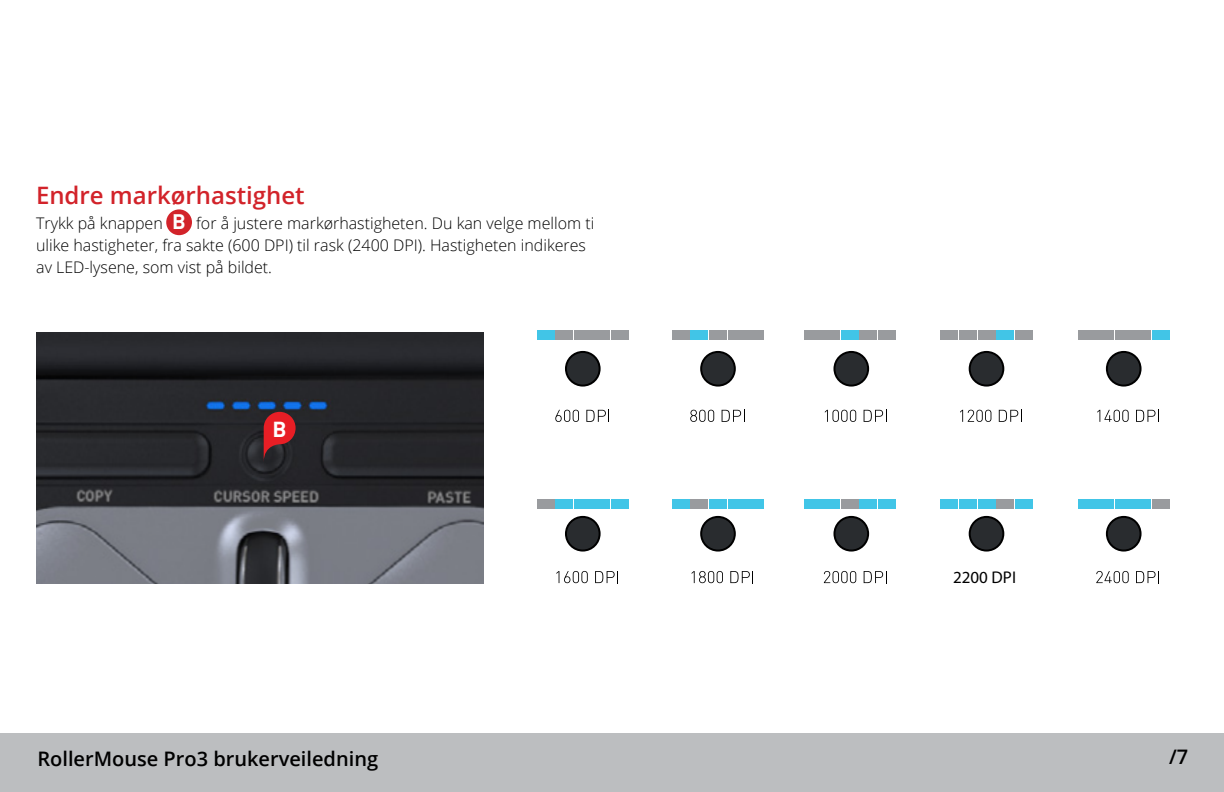
<style>
.page{position:relative;width:1224px;height:792px;background:#fff}
.page>*{position:absolute;margin:0;border:0;box-sizing:border-box;transform-origin:0 0}
.t1{font:600 24px "Open Sans";color:#d2232a}
.t2{font:700 21.4px "DINOT";color:#fff}
.t3{font:700 20.8px "DINOT";color:#fff}
.t4{font:600 20px "Open Sans";color:#000}
.t5{font:17px "Myriad Pro";color:#000}
.t6{font:300 16px/22px "Open Sans";color:#000}
</style>
<div class="page">
<div style="left:0;top:733px;width:1224px;height:59px;background:#bcbec0"></div>
<img style="left:36px;top:333px;width:448px;height:250px">
<div style="left:566px;top:352px;width:34px;height:34px;background:#292c2f;border-radius:50%"></div>
<div style="left:565px;top:351px;width:36px;height:36px;border:2px solid #000;border-radius:50%"></div>
<div style="left:701px;top:352px;width:34px;height:34px;background:#292c2f;border-radius:50%"></div>
<div style="left:700px;top:351px;width:36px;height:36px;border:2px solid #000;border-radius:50%"></div>
<div style="left:834px;top:352px;width:34px;height:34px;background:#292c2f;border-radius:50%"></div>
<div style="left:833px;top:351px;width:36px;height:36px;border:2px solid #000;border-radius:50%"></div>
<div style="left:970px;top:352px;width:33px;height:34px;background:#292c2f;border-radius:50%"></div>
<div style="left:969px;top:351px;width:35px;height:36px;border:2px solid #000;border-radius:50%"></div>
<div style="left:1107px;top:352px;width:34px;height:34px;background:#292c2f;border-radius:50%"></div>
<div style="left:1106px;top:351px;width:36px;height:36px;border:2px solid #000;border-radius:50%"></div>
<div style="left:566px;top:517px;width:34px;height:34px;background:#292c2f;border-radius:50%"></div>
<div style="left:565px;top:516px;width:36px;height:36px;border:2px solid #000;border-radius:50%"></div>
<div style="left:701px;top:517px;width:34px;height:34px;background:#292c2f;border-radius:50%"></div>
<div style="left:700px;top:516px;width:36px;height:36px;border:2px solid #000;border-radius:50%"></div>
<div style="left:834px;top:517px;width:34px;height:34px;background:#292c2f;border-radius:50%"></div>
<div style="left:833px;top:516px;width:36px;height:36px;border:2px solid #000;border-radius:50%"></div>
<div style="left:970px;top:517px;width:33px;height:34px;background:#292c2f;border-radius:50%"></div>
<div style="left:969px;top:516px;width:35px;height:36px;border:2px solid #000;border-radius:50%"></div>
<div style="left:1107px;top:517px;width:34px;height:34px;background:#292c2f;border-radius:50%"></div>
<div style="left:1106px;top:516px;width:36px;height:36px;border:2px solid #000;border-radius:50%"></div>
<svg style="left:555px;top:410px;width:24px;height:12px"></svg>
<svg style="left:586px;top:410px;width:23px;height:12px"></svg>
<svg style="left:690px;top:410px;width:24px;height:12px"></svg>
<svg style="left:722px;top:410px;width:23px;height:12px"></svg>
<svg style="left:825px;top:410px;width:31px;height:12px"></svg>
<svg style="left:864px;top:410px;width:23px;height:12px"></svg>
<svg style="left:960px;top:410px;width:31px;height:12px"></svg>
<svg style="left:999px;top:410px;width:23px;height:12px"></svg>
<svg style="left:1097px;top:410px;width:32px;height:12px"></svg>
<svg style="left:1136px;top:410px;width:23px;height:12px"></svg>
<svg style="left:556px;top:571px;width:32px;height:12px"></svg>
<svg style="left:595px;top:571px;width:23px;height:12px"></svg>
<svg style="left:692px;top:571px;width:31px;height:12px"></svg>
<svg style="left:730px;top:571px;width:23px;height:12px"></svg>
<svg style="left:824px;top:571px;width:32px;height:12px"></svg>
<svg style="left:864px;top:571px;width:23px;height:12px"></svg>
<svg style="left:1096px;top:571px;width:33px;height:12px"></svg>
<svg style="left:1136px;top:571px;width:23px;height:12px"></svg>
<svg style="left:166px;top:209px;width:26px;height:27px"></svg>
<div style="left:537px;top:331px;width:17px;height:9px;background:#41c5e7"></div>
<div style="left:556px;top:331px;width:17px;height:9px;background:#999b9e"></div>
<div style="left:574px;top:331px;width:17px;height:9px;background:#999b9e"></div>
<div style="left:593px;top:331px;width:17px;height:9px;background:#999b9e"></div>
<div style="left:611px;top:331px;width:17px;height:9px;background:#999b9e"></div>
<div style="left:672px;top:331px;width:18px;height:9px;background:#999b9e"></div>
<div style="left:691px;top:331px;width:17px;height:9px;background:#41c5e7"></div>
<div style="left:709px;top:331px;width:18px;height:9px;background:#999b9e"></div>
<div style="left:728px;top:331px;width:17px;height:9px;background:#999b9e"></div>
<div style="left:746px;top:331px;width:18px;height:9px;background:#999b9e"></div>
<div style="left:804px;top:331px;width:18px;height:9px;background:#999b9e"></div>
<div style="left:823px;top:331px;width:17px;height:9px;background:#999b9e"></div>
<div style="left:841px;top:331px;width:18px;height:9px;background:#41c5e7"></div>
<div style="left:860px;top:331px;width:17px;height:9px;background:#999b9e"></div>
<div style="left:878px;top:331px;width:18px;height:9px;background:#999b9e"></div>
<div style="left:941px;top:331px;width:17px;height:9px;background:#999b9e"></div>
<div style="left:959px;top:331px;width:18px;height:9px;background:#999b9e"></div>
<div style="left:978px;top:331px;width:17px;height:9px;background:#999b9e"></div>
<div style="left:996px;top:331px;width:18px;height:9px;background:#41c5e7"></div>
<div style="left:1015px;top:331px;width:17px;height:9px;background:#999b9e"></div>
<div style="left:1078px;top:331px;width:17px;height:9px;background:#999b9e"></div>
<div style="left:1097px;top:331px;width:17px;height:9px;background:#999b9e"></div>
<div style="left:1115px;top:331px;width:17px;height:9px;background:#999b9e"></div>
<div style="left:1134px;top:331px;width:17px;height:9px;background:#999b9e"></div>
<div style="left:1152px;top:331px;width:17px;height:9px;background:#41c5e7"></div>
<div style="left:537px;top:499px;width:17px;height:9px;background:#999b9e"></div>
<div style="left:556px;top:499px;width:17px;height:9px;background:#41c5e7"></div>
<div style="left:574px;top:499px;width:17px;height:9px;background:#41c5e7"></div>
<div style="left:593px;top:499px;width:17px;height:9px;background:#41c5e7"></div>
<div style="left:611px;top:499px;width:17px;height:9px;background:#41c5e7"></div>
<div style="left:672px;top:499px;width:18px;height:9px;background:#41c5e7"></div>
<div style="left:691px;top:499px;width:17px;height:9px;background:#999b9e"></div>
<div style="left:709px;top:499px;width:18px;height:9px;background:#41c5e7"></div>
<div style="left:728px;top:499px;width:17px;height:9px;background:#41c5e7"></div>
<div style="left:746px;top:499px;width:18px;height:9px;background:#41c5e7"></div>
<div style="left:804px;top:499px;width:18px;height:9px;background:#41c5e7"></div>
<div style="left:823px;top:499px;width:17px;height:9px;background:#41c5e7"></div>
<div style="left:841px;top:499px;width:18px;height:9px;background:#999b9e"></div>
<div style="left:860px;top:499px;width:17px;height:9px;background:#41c5e7"></div>
<div style="left:878px;top:499px;width:18px;height:9px;background:#41c5e7"></div>
<div style="left:941px;top:499px;width:17px;height:9px;background:#41c5e7"></div>
<div style="left:959px;top:499px;width:18px;height:9px;background:#41c5e7"></div>
<div style="left:978px;top:499px;width:17px;height:9px;background:#41c5e7"></div>
<div style="left:996px;top:499px;width:18px;height:9px;background:#999b9e"></div>
<div style="left:1015px;top:499px;width:17px;height:9px;background:#41c5e7"></div>
<div style="left:1078px;top:499px;width:17px;height:9px;background:#41c5e7"></div>
<div style="left:1097px;top:499px;width:17px;height:9px;background:#41c5e7"></div>
<div style="left:1115px;top:499px;width:17px;height:9px;background:#41c5e7"></div>
<div style="left:1134px;top:499px;width:17px;height:9px;background:#41c5e7"></div>
<div style="left:1152px;top:499px;width:17px;height:9px;background:#999b9e"></div>
<svg style="left:264px;top:412px;width:32px;height:50px;background:#952227"></svg>
<h1 class="t1" style="left:36px;top:179px;width:270px">Endre markørhastighet</h1>
<p class="t6" style="left:36px;top:212px;width:128px">Trykk på knappen</p>
<h3 class="t3" style="left:172px;top:208px;width:15px">B</h3>
<p class="t6" style="left:36px;top:212px;width:560px;text-indent:160px">for å justere markørhastigheten. Du kan velge mellom ti ulike hastigheter, fra sakte (600 DPI) til rask (2400 DPI). Hastigheten indikeres av LED-lysene, som vist på bildet.</p>
<h2 class="t2" style="left:273px;top:415px;width:16px">B</h2>
<p class="t4" style="left:37px;top:745px;width:342px">RollerMouse Pro3 brukerveiledning</p>
<p class="t5" style="left:953px;top:567px;width:64px">2200 DPI</p>
<p class="t4" style="left:1169px;top:743px;width:21px">/7</p>
</div>
